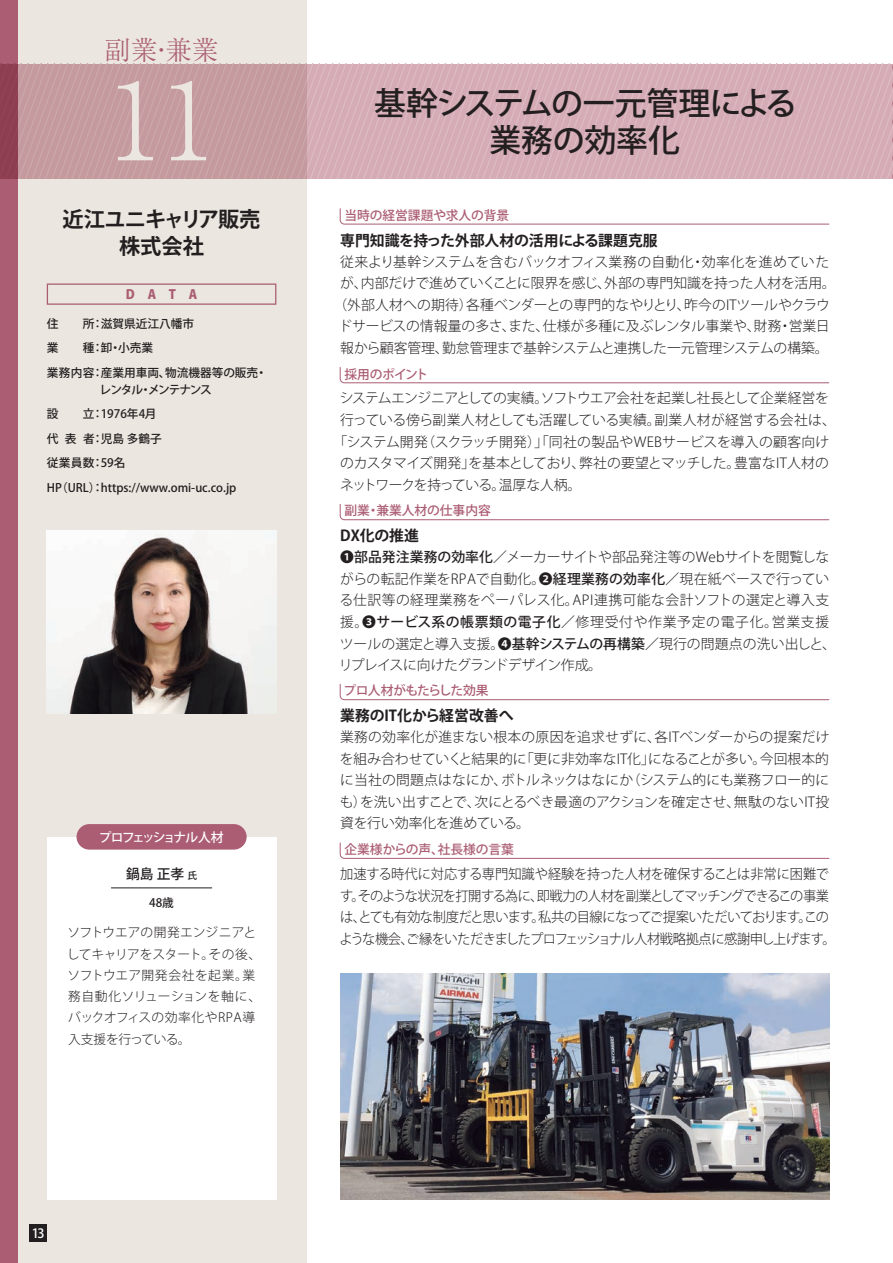
<style>
.page{position:relative;width:893px;height:1263px;background:#fff}
.page>*{position:absolute;margin:0;border:0;box-sizing:border-box;transform-origin:0 0}
.t1{font:300 106.35px "Ryumin Pro";color:#ebe6df}
.t2{font:500 31.95px/37.2px "Koz Go Pro";letter-spacing:-.01em;color:#231f20;text-align:center}
.t3{font:300 26.55px "Ryumin Pro";color:#ab5d73}
.t4{font:700 21.3px/26.5px "Koz Go Pro";letter-spacing:-.035em;color:#231f20;text-align:center}
.t5{font:700 14.85px "Koz Go Pro";color:#231f20}
.t6{font:300 13.8px/21.6px "Koz Go Pro";letter-spacing:-.02em;color:#231f20;text-align:justify}
.t7{font:300 13.8px/21.6px "Koz Go Pro";letter-spacing:.01em;color:#231f20}
.t8{font:300 13.8px/21.6px "Koz Go Pro";color:#231f20;text-align:center}
.t9{font:300 13.8px/21.6px "Koz Go Pro";letter-spacing:-.045em;color:#231f20;scale:.96 1}
.t10{font:300 13.8px "Koz Go Pro";letter-spacing:.02em;color:#231f20}
.t11{font:300 13.8px "Koz Go Pro";letter-spacing:-.05em;color:#231f20}
.t12{font:300 13.8px "Koz Go Pro";letter-spacing:-.06em;color:#231f20}
.t13{font:500 13.8px "Koz Go Pro";color:#231f20}
.t14{font:300 12.75px/21.3px "Koz Go Pro";letter-spacing:-.005em;color:#231f20}
.t15{font:500 12.75px "Koz Go Pro";letter-spacing:-.01em;color:#ab5d73}
.t16{font:500 12.75px "Koz Go Pro";letter-spacing:-.05em;color:#ab5d73}
.t17{font:500 12.75px "Koz Go Pro";letter-spacing:-.135em;color:#fff}
.t18{font:800 12.75px "Koz Go Pro";color:#ab5d73}
.t19{font:500 12.75px "Koz Go Pro";letter-spacing:-.04em;color:#ab5d73}
.t20{font:500 12.75px "Koz Go Pro";letter-spacing:-.11em;color:#fff}
.t21{font:500 11.7px/24.5px "Koz Go Pro";color:#231f20;text-align:justify}
.s1{font-size:9.6px}
.s2{font-weight:500}
</style>
<div class="page">
<div style="left:0;top:0;width:306px;height:1263px;background:#ebe6df"></div>
<div style="left:0;top:0;width:17px;height:1263px;background:#ab5d73"></div>
<div style="left:47px;top:837px;width:229px;height:362px;background:#fff"></div>
<div style="left:77px;top:824px;width:170px;height:26px;background:#ab5d73;border-radius:13px"></div>
<svg style="left:0;top:64px;width:893px;height:115px;background:#cfa6ad"></svg>
<hr style="left:111px;top:887px;width:101px;height:1px;background:#231f20">
<img style="left:47px;top:530px;width:229px;height:183px">
<img style="left:340px;top:974px;width:489px;height:225px">
<svg style="left:47px;top:283px;width:229px;height:22px"></svg>
<svg style="left:339px;top:208px;width:491px;height:17px"></svg>
<svg style="left:339px;top:504px;width:491px;height:17px"></svg>
<svg style="left:339px;top:367px;width:491px;height:17px"></svg>
<svg style="left:339px;top:684px;width:491px;height:16px"></svg>
<svg style="left:339px;top:842px;width:491px;height:17px"></svg>
<div style="left:30px;top:1225px;width:17px;height:17px;background:#231f20"></div>
<h3 class="t3" style="left:104px;top:29px;width:116px">副業・兼業</h3>
<h1 class="t1" style="left:108px;top:37px;width:108px">11</h1>
<h3 class="t4" style="left:63px;top:207px;width:199px">近江ユニキャリア販売株式会社</h3>
<p class="t18" style="left:126px;top:286px;width:73px">D　A　T　A</p>
<p class="t21" style="left:101px;top:312px;width:168px;text-align:left">滋賀県近江八幡市<br>卸・小売業<br>産業用車両、物流機器等の販売・</p>
<p class="t21" style="left:100px;top:378px;width:138px;text-align:left">レンタル・メンテナンス<br>1976年4月<br>児島 多鶴子<br>59名https://www.omi-uc.co.jp</p>
<p class="t21" style="left:47px;top:312px;width:58px">住　　所：業　　種：業務内容：</p>
<p class="t21" style="left:47px;top:402px;width:58px">設　　立：代 表 者：従業員数：HP（URL）：</p>
<p class="t17" style="left:99px;top:829px;width:126px">プロフェッショナル人材</p>
<p class="t13" style="left:126px;top:865px;width:73px">鍋島 正孝 <span class="s1">氏</span></p>
<p class="t21" style="left:149px;top:891px;width:26px">48歳</p>
<p class="t14" style="left:67px;top:922px;width:196px">ソフトウエアの開発エンジニアとしてキャリアをスタート。その後、ソフトウエア開発会社を起業。業務自動化ソリューションを軸に、バックオフィスの効率化やRPA導入支援を行っている。</p>
<p class="t20" style="left:32px;top:1225px;width:15px">13</p>
<h2 class="t2" style="left:374px;top:86px;width:424px">基幹システムの一元管理による業務の効率化</h2>
<p class="t15" style="left:344px;top:207px;width:166px">当時の経営課題や求人の背景</p>
<p class="t5" style="left:340px;top:231px;width:319px">専門知識を持った外部人材の活用による課題克服</p>
<p class="t8" style="left:334px;top:251px;width:504px">従来より基幹システムを含むバックオフィス業務の自動化・効率化を進めていたが、内部だけで進めていくことに限界を感じ、外部の専門知識を持った人材を活用。（外部人材への期待）各種ベンダーとの専門的なやりとり、昨今のITツールやクラウドサービスの情報量の多さ、また、仕様が多種に及ぶレンタル事業や、財務・営業日報から顧客管理、勤怠管理まで基幹システムと連携した一元管理システムの構築。</p>
<p class="t19" style="left:344px;top:366px;width:85px">採用のポイント</p>
<p class="t11" style="left:340px;top:389px;width:491px">システムエンジニアとしての実績。ソフトウエア会社を起業し社長として企業経営を</p>
<p class="t6" style="left:340px;top:409px;width:497px">行っている傍ら副業人材としても活躍している実績。副業人材が経営する会社は、</p>
<p class="t10" style="left:334px;top:433px;width:497px">「システム開発（スクラッチ開発）」「同社の製品やWEBサービスを導入の顧客向け</p>
<p class="t6" style="left:340px;top:452px;width:490px">のカスタマイズ開発」を基本としており、弊社の要望とマッチした。豊富なIT人材の</p>
<p class="t12" style="left:340px;top:476px;width:243px">ネットワークを持っている。温厚な人柄。</p>
<p class="t15" style="left:344px;top:503px;width:148px">副業・兼業人材の仕事内容</p>
<p class="t5" style="left:340px;top:526px;width:80px">DX化の推進</p>
<p class="t7" style="left:339px;top:546px;width:498px"><span class="s2">❶部品発注業務の効率化／</span>メーカーサイトや部品発注等のWebサイトを閲覧しながらの転記作業をRPAで自動化。<span class="s2">❷経理業務の効率化／</span>現在紙ベースで行っている仕訳等の経理業務をペーパレス化。API連携可能な会計ソフトの選定と導入支援。<span class="s2">❸サービス系の帳票類の電子化／</span>修理受付や作業予定の電子化。営業支援ツールの選定と導入支援。<span class="s2">❹基幹システムの再構築／</span>現行の問題点の洗い出しと、リプレイスに向けたグランドデザイン作成。</p>
<p class="t16" style="left:344px;top:683px;width:147px">プロ人材がもたらした効果</p>
<p class="t5" style="left:340px;top:706px;width:175px">業務のIT化から経営改善へ</p>
<p class="t6" style="left:340px;top:726px;width:491px">業務の効率化が進まない根本の原因を追求せずに、各ITベンダーからの提案だけを組み合わせていくと結果的に「更に非効率なIT化」になることが多い。今回根本的に当社の問題点はなにか、ボトルネックはなにか（システム的にも業務フロー的にも）を洗い出すことで、次にとるべき最適のアクションを確定させ、無駄のないIT投資を行い効率化を進めている。</p>
<p class="t15" style="left:344px;top:841px;width:171px">企業様からの声、社長様の言葉</p>
<p class="t9" style="left:339px;top:863px;width:518px">加速する時代に対応する専門知識や経験を持った人材を確保することは非常に困難です。そのような状況を打開する為に、即戦力の人材を副業としてマッチングできるこの事業は、とても有効な制度だと思います。私共の目線になってご提案いただいております。このような機会、ご縁をいただきましたプロフェッショナル人材戦略拠点に感謝申し上げます。</p>
</div>
